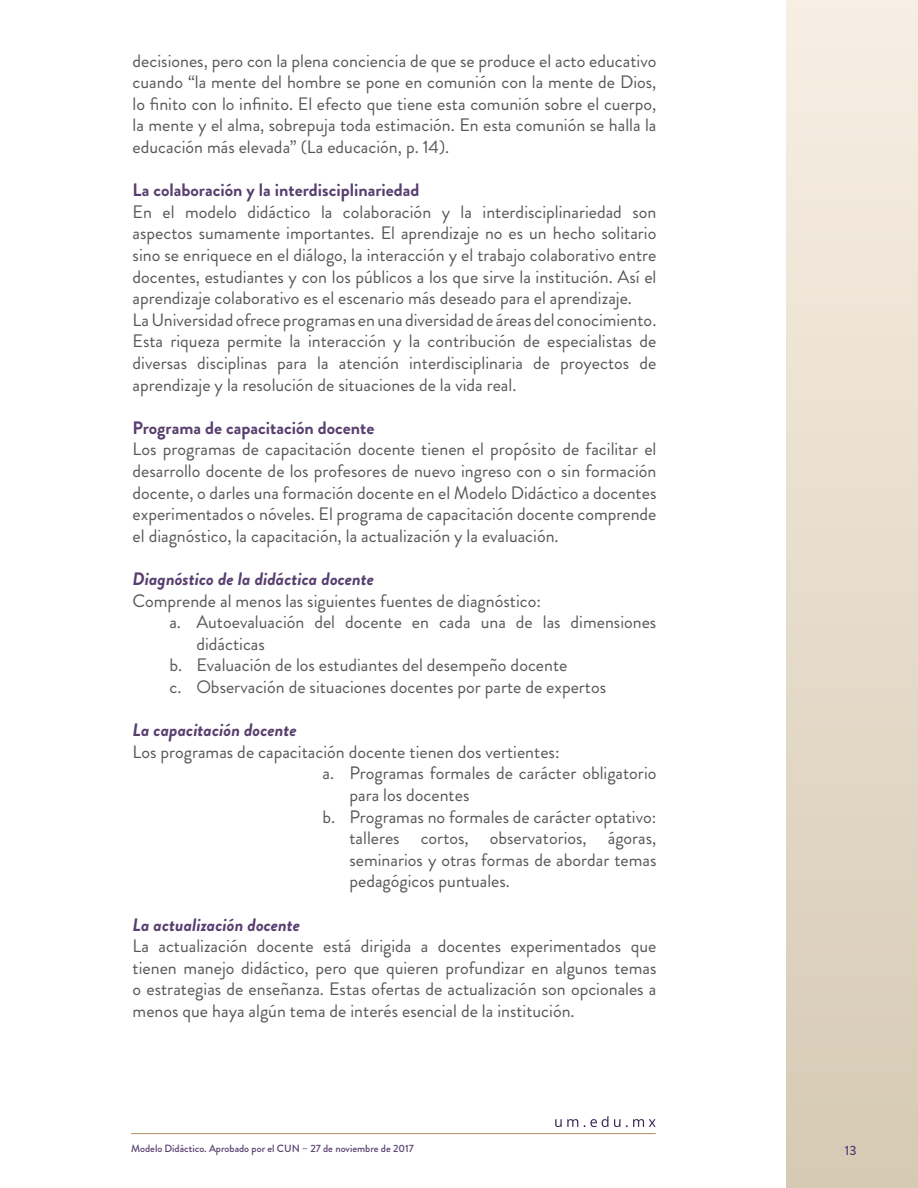
<style>
.page{position:relative;width:918px;height:1188px;background:#fff}
.page>*{position:absolute;margin:0;border:0;box-sizing:border-box;transform-origin:0 0}
.t1{font:18px/21.6px "Brandon Grotesque";color:#575756;text-align:justify}
.t2{font:italic 700 18px "Brandon Grotesque";color:#573e6f}
.t3{font:700 18px "Brandon Grotesque";color:#573e6f}
.t4{font:500 13.5px "Brandon Grotesque";color:#573e6f}
.t5{font:500 10.5px "Brandon Grotesque";color:#573e6f}
</style>
<div class="page">
<svg style="left:555px;top:1119px;width:23px;height:8px"></svg>
<svg style="left:584px;top:1116px;width:24px;height:11px"></svg>
<svg style="left:614px;top:1119px;width:6px;height:8px"></svg>
<svg style="left:626px;top:1119px;width:30px;height:8px"></svg>
<hr style="left:131px;top:1133px;width:525px;height:1px;background:#b08f61">
<div style="left:787px;top:0;width:131px;height:1188px;background:linear-gradient(to bottom,#f7efe4,#d6cab4)"></div>
<p class="t1" style="left:133px;top:50px;width:525px">decisiones, pero con la plena conciencia de que se produce el acto educativo cuando “la mente del hombre se pone en comunión con la mente de Dios, lo finito con lo infinito. El efecto que tiene esta comunión sobre el cuerpo, la mente y el alma, sobrepuja toda estimación. En esta comunión se halla la educación más elevada” (La educación, p. 14).</p>
<p class="t3" style="left:133px;top:177px;width:288px">La colaboración y la interdisciplinariedad</p>
<p class="t1" style="left:133px;top:201px;width:525px;text-align:left">En el modelo didáctico la colaboración y la interdisciplinariedad son aspectos sumamente importantes. El aprendizaje no es un hecho solitario sino se enriquece en el diálogo, la interacción y el trabajo colaborativo entre docentes, estudiantes y con los públicos a los que sirve la institución. Así el aprendizaje colaborativo es el escenario más deseado para el aprendizaje.<br>La Universidad ofrece programas en una diversidad de áreas del conocimiento.<br>Esta riqueza permite la interacción y la contribución de especialistas de diversas disciplinas para la atención interdisciplinaria de proyectos de aprendizaje y la resolución de situaciones de la vida real.</p>
<p class="t3" style="left:133px;top:415px;width:243px">Programa de capacitación docente</p>
<p class="t1" style="left:133px;top:439px;width:525px">Los programas de capacitación docente tienen el propósito de facilitar el desarrollo docente de los profesores de nuevo ingreso con o sin formación docente, o darles una formación docente en el Modelo Didáctico a docentes experimentados o nóveles. El programa de capacitación docente comprende el diagnóstico, la capacitación, la actualización y la evaluación.</p>
<p class="t2" style="left:133px;top:566px;width:243px">Diagnóstico de la didáctica docente</p>
<p class="t1" style="left:133px;top:590px;width:410px">Comprende al menos las siguientes fuentes de diagnóstico:</p>
<p class="t1" style="left:169px;top:611px;width:488px">a. Autoevaluación del docente en cada una de las dimensiones</p>
<p class="t1" style="left:196px;top:633px;width:70px">didácticas</p>
<p class="t1" style="left:169px;top:655px;width:400px">b. Evaluación de los estudiantes del desempeño docente</p>
<p class="t1" style="left:169px;top:676px;width:438px">c. Observación de situaciones docentes por parte de expertos</p>
<p class="t2" style="left:133px;top:717px;width:166px">La capacitación docente</p>
<p class="t1" style="left:133px;top:741px;width:428px">Los programas de capacitación docente tienen dos vertientes:</p>
<p class="t1" style="left:322px;top:763px;width:335px">a. Programas formales de carácter obligatorio</p>
<p class="t1" style="left:349px;top:784px;width:121px">para los docentes</p>
<p class="t1" style="left:322px;top:806px;width:335px">b. Programas no formales de carácter optativo:</p>
<p class="t1" style="left:349px;top:827px;width:308px">talleres cortos, observatorios, ágoras,</p>
<p class="t1" style="left:349px;top:849px;width:309px">seminarios y otras formas de abordar temas</p>
<p class="t1" style="left:349px;top:871px;width:162px">pedagógicos puntuales.</p>
<p class="t2" style="left:133px;top:912px;width:169px">La actualización docente</p>
<p class="t1" style="left:133px;top:935px;width:525px">La actualización docente está dirigida a docentes experimentados que tienen manejo didáctico, pero que quieren profundizar en algunos temas o estrategias de enseñanza. Estas ofertas de actualización son opcionales a menos que haya algún tema de interés esencial de la institución.</p>
<p class="t5" style="left:131px;top:1142px;width:284px">Modelo Didáctico. Aprobado por el CUN – 27 de noviembre de 2017</p>
<p class="t4" style="left:845px;top:1141px;width:13px">13</p>
</div>
